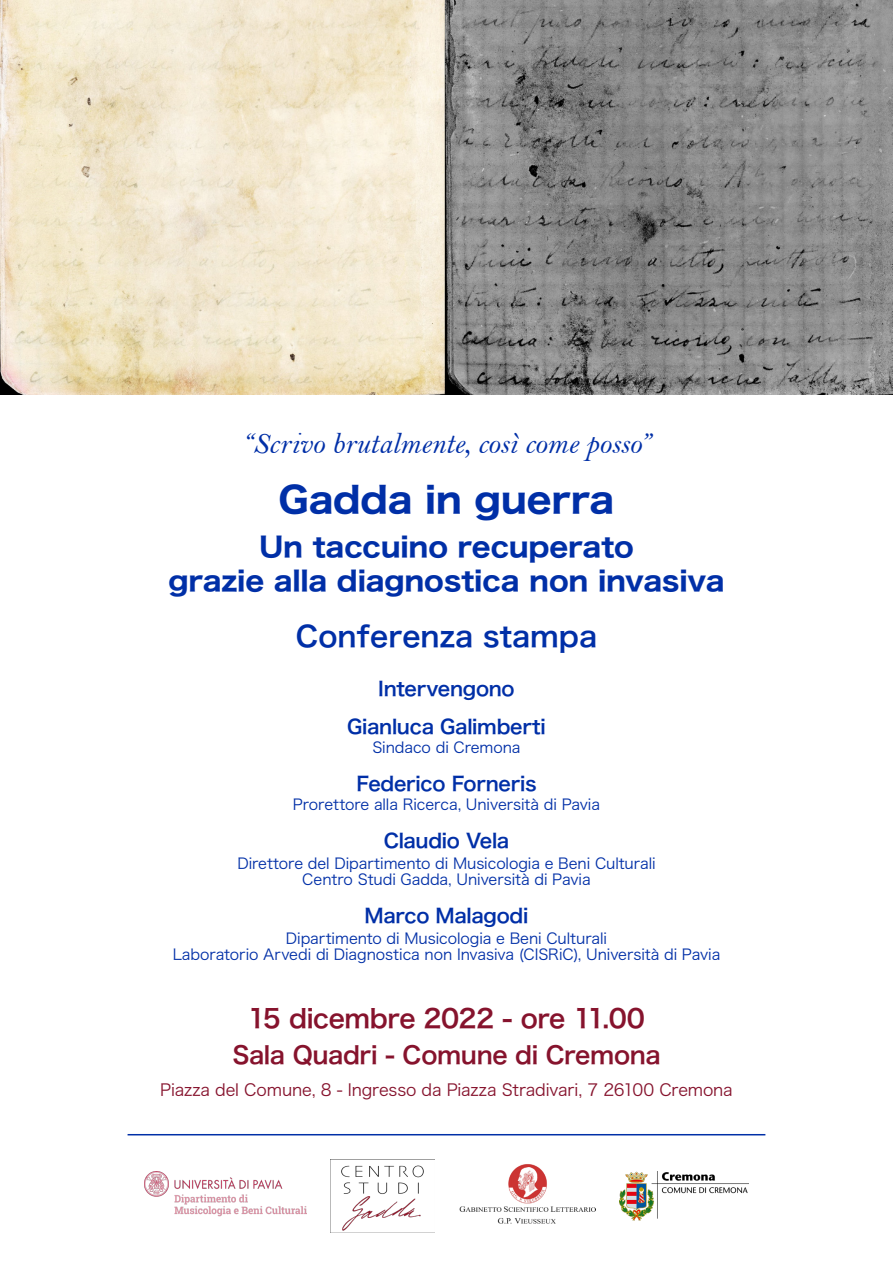
<style>
.page{position:relative;width:893px;height:1263px;background:#fff}
.page>*{position:absolute;margin:0;border:0;box-sizing:border-box;transform-origin:0 0}
.t1{font:35.7px "Hiragino Sans W7";letter-spacing:-.01em;color:#002fa7;scale:1.05 1}
.t2{font:30px "Bell MT Italic";letter-spacing:-.005em;color:#002fa7}
.t3{font:28.5px "Hiragino Sans W6";color:#002fa7}
.t4{font:27px "Hiragino Sans W7";letter-spacing:-.01em;color:#002fa7;scale:1.05 1}
.t5{font:25.5px "Hiragino Sans W6";letter-spacing:-.015em;color:#86132d}
.t6{font:24px "Hiragino Sans W6";letter-spacing:-.015em;color:#86132d}
.t7{font:19.5px "Hiragino Sans W6";letter-spacing:-.015em;color:#002fa7}
.t8{font:16.5px "Hiragino Sans W3";letter-spacing:-.01em;color:#86132d}
.t9{font:15px "Hiragino Sans W3";letter-spacing:-.005em;color:#002fa7}
</style>
<div class="page">
<img style="left:620px;top:1171px;width:128px;height:50px">
<img style="left:145px;top:1171px;width:161px;height:45px">
<img style="left:341px;top:1165px;width:83px;height:66px">
<img style="left:459px;top:1164px;width:136px;height:60px">
<hr style="left:128px;top:1134px;width:637px;height:1px;background:#002fa7">
<img style="left:0;top:0;width:893px;height:394px">
<p class="t2" style="left:242px;top:425px;width:411px">“Scrivo brutalmente, così come posso”</p>
<p class="t1" style="left:278px;top:471px;width:322px">Gadda in guerra</p>
<p class="t4" style="left:259px;top:525px;width:358px">Un taccuino recuperato</p>
<p class="t4" style="left:168px;top:559px;width:531px">grazie alla diagnostica non invasiva</p>
<p class="t3" style="left:296px;top:611px;width:303px">Conferenza stampa</p>
<p class="t7" style="left:378px;top:671px;width:138px">Intervengono</p>
<p class="t7" style="left:347px;top:709px;width:200px">Gianluca Galimberti</p>
<p class="t9" style="left:372px;top:734px;width:150px">Sindaco di Cremona</p>
<p class="t7" style="left:356px;top:766px;width:182px">Federico Forneris</p>
<p class="t9" style="left:293px;top:791px;width:309px">Prorettore alla Ricerca, Università di Pavia</p>
<p class="t7" style="left:384px;top:823px;width:127px">Claudio Vela</p>
<p class="t9" style="left:237px;top:850px;width:420px">Direttore del Dipartimento di Musicologia e Beni Culturali</p>
<p class="t9" style="left:302px;top:866px;width:290px">Centro Studi Gadda, Università di Pavia</p>
<p class="t7" style="left:365px;top:898px;width:165px">Marco Malagodi</p>
<p class="t9" style="left:286px;top:925px;width:323px">Dipartimento di Musicologia e Beni Culturali</p>
<p class="t9" style="left:173px;top:941px;width:549px">Laboratorio Arvedi di Diagnostica non Invasiva (CISRiC), Università di Pavia</p>
<p class="t5" style="left:248px;top:995px;width:399px">15 dicembre 2022 - ore 11.00</p>
<p class="t6" style="left:232px;top:1034px;width:430px">Sala Quadri - Comune di Cremona</p>
<p class="t8" style="left:160px;top:1075px;width:574px">Piazza del Comune, 8 - Ingresso da Piazza Stradivari, 7 26100 Cremona</p>
</div>
